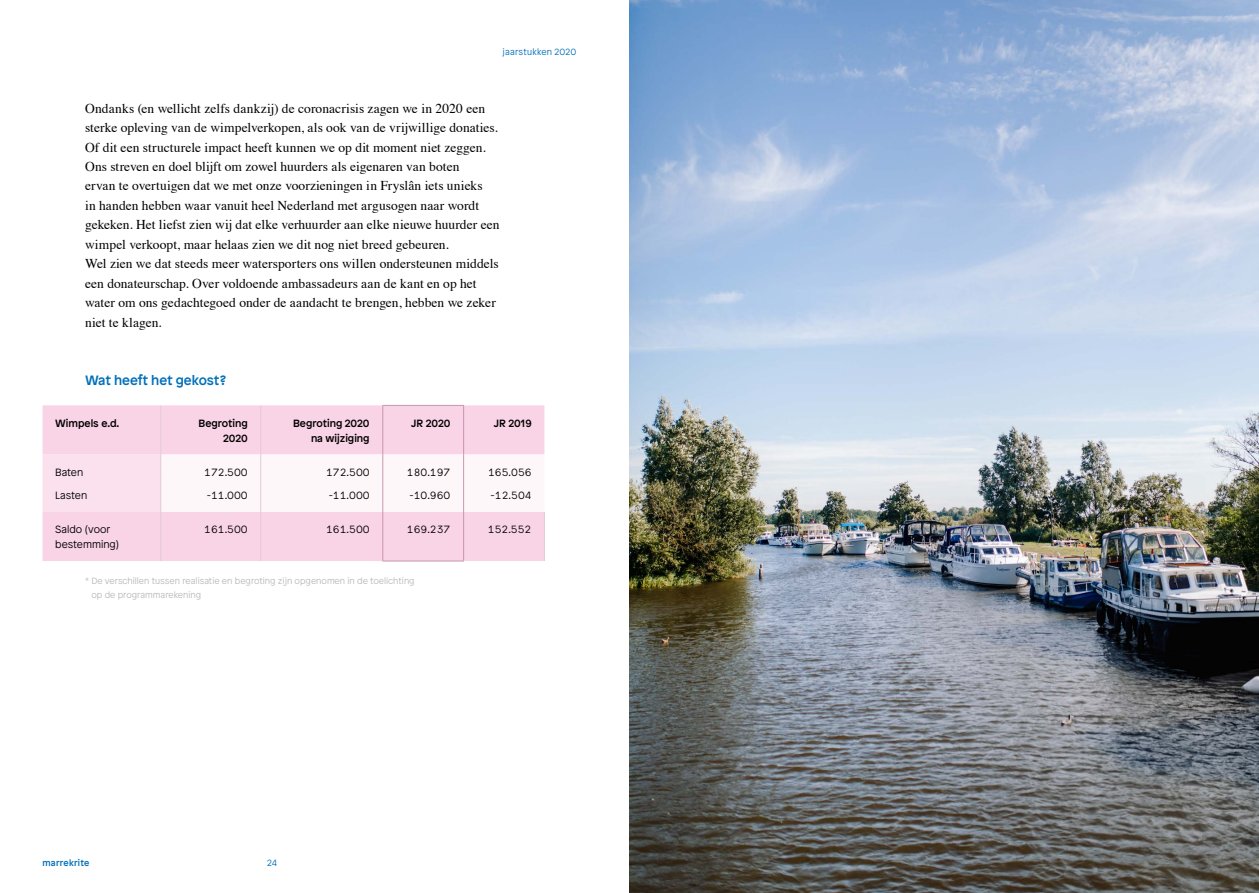
<style>
.page{position:relative;width:1259px;height:893px;background:#fff}
.page>*{position:absolute;margin:0;border:0;box-sizing:border-box;transform-origin:0 0}
.t1{font:13.5px/19.5px "Times";color:#000}
.t2{font:500 13.5px "Patron";letter-spacing:-.005em;color:#006fb9}
.t3{font:300 10.5px/15px "Patron";color:#000}
.t4{font:500 10.5px/15px "Patron";color:#000;text-align:right}
.t5{font:300 9px/13.5px "Patron";color:#bababa}
.t6{font:300 9px "Patron";letter-spacing:.025em;color:#006fb9}
.t7{font:500 9px "Patron";letter-spacing:.02em;color:#006fb9}
</style>
<div class="page">
<div style="left:43px;top:512px;width:501px;height:49px;background:#f9d3e6"></div>
<hr style="left:160px;top:512px;width:1px;height:49px;background:#e3cad7">
<hr style="left:260px;top:512px;width:1px;height:49px;background:#e3cad7">
<hr style="left:544px;top:512px;width:1px;height:49px;background:#e3cad7">
<svg style="left:43px;top:405px;width:501px;height:107px"></svg>
<hr style="left:382px;top:478px;width:1px;height:34px;background:#c797ae">
<hr style="left:463px;top:478px;width:1px;height:34px;background:#c797ae">
<hr style="left:382px;top:512px;width:1px;height:49px;background:#c797ae">
<hr style="left:463px;top:512px;width:1px;height:49px;background:#c797ae">
<hr style="left:382px;top:561px;width:82px;height:1px;background:#c797ae">
<img style="left:629px;top:0;width:630px;height:893px">
<p class="t6" style="left:503px;top:45px;width:75px">jaarstukken 2020</p>
<p class="t1" style="left:85px;top:97px;width:416px">Ondanks (en wellicht zelfs dankzij) de coronacrisis zagen we in 2020 een sterke opleving van de wimpelverkopen, als ook van de vrijwillige donaties.<br>Of dit een structurele impact heeft kunnen we op dit moment niet zeggen.<br>Ons streven en doel blijft om zowel huurders als eigenaren van boten<br>ervan te overtuigen dat we met onze voorzieningen in Fryslân iets unieks<br>in handen hebben waar vanuit heel Nederland met argusogen naar wordt gekeken. Het liefst zien wij dat elke verhuurder aan elke nieuwe huurder een wimpel verkoopt, maar helaas zien we dit nog niet breed gebeuren.<br>Wel zien we dat steeds meer watersporters ons willen ondersteunen middels een donateurschap. Over voldoende ambassadeurs aan de kant en op het water om ons gedachtegoed onder de aandacht te brengen, hebben we zeker niet te klagen.</p>
<p class="t2" style="left:85px;top:370px;width:143px">Wat heeft het gekost?</p>
<p class="t4" style="left:55px;top:415px;width:66px">Wimpels e.d.</p>
<p class="t4" style="left:199px;top:415px;width:51px">Begroting<br>2020</p>
<p class="t4" style="left:293px;top:415px;width:78px">Begroting 2020 na wijziging</p>
<p class="t4" style="left:411px;top:415px;width:41px">JR 2020</p>
<p class="t4" style="left:494px;top:415px;width:39px">JR 2019</p>
<p class="t3" style="left:55px;top:464px;width:29px">Baten</p>
<p class="t3" style="left:204px;top:464px;width:45px">172.500</p>
<p class="t3" style="left:326px;top:464px;width:45px">172.500</p>
<p class="t3" style="left:407px;top:464px;width:45px">180.197</p>
<p class="t3" style="left:488px;top:464px;width:45px">165.056</p>
<p class="t3" style="left:55px;top:487px;width:33px">Lasten</p>
<p class="t3" style="left:207px;top:487px;width:42px">-11.000</p>
<p class="t3" style="left:329px;top:487px;width:42px">-11.000</p>
<p class="t3" style="left:409px;top:487px;width:42px">-10.960</p>
<p class="t3" style="left:491px;top:487px;width:42px">-12.504</p>
<p class="t3" style="left:55px;top:521px;width:65px">Saldo (voor bestemming)</p>
<p class="t3" style="left:204px;top:521px;width:45px">161.500</p>
<p class="t3" style="left:326px;top:521px;width:45px">161.500</p>
<p class="t3" style="left:407px;top:521px;width:45px">169.237</p>
<p class="t3" style="left:488px;top:521px;width:45px">152.552</p>
<p class="t5" style="left:91px;top:574px;width:325px;text-indent:-6px">* De verschillen tussen realisatie en begroting zijn opgenomen in de toelichting op de programmarekening</p>
<p class="t7" style="left:43px;top:856px;width:48px">marrekrite</p>
<p class="t6" style="left:267px;top:856px;width:12px">24</p>
</div>
